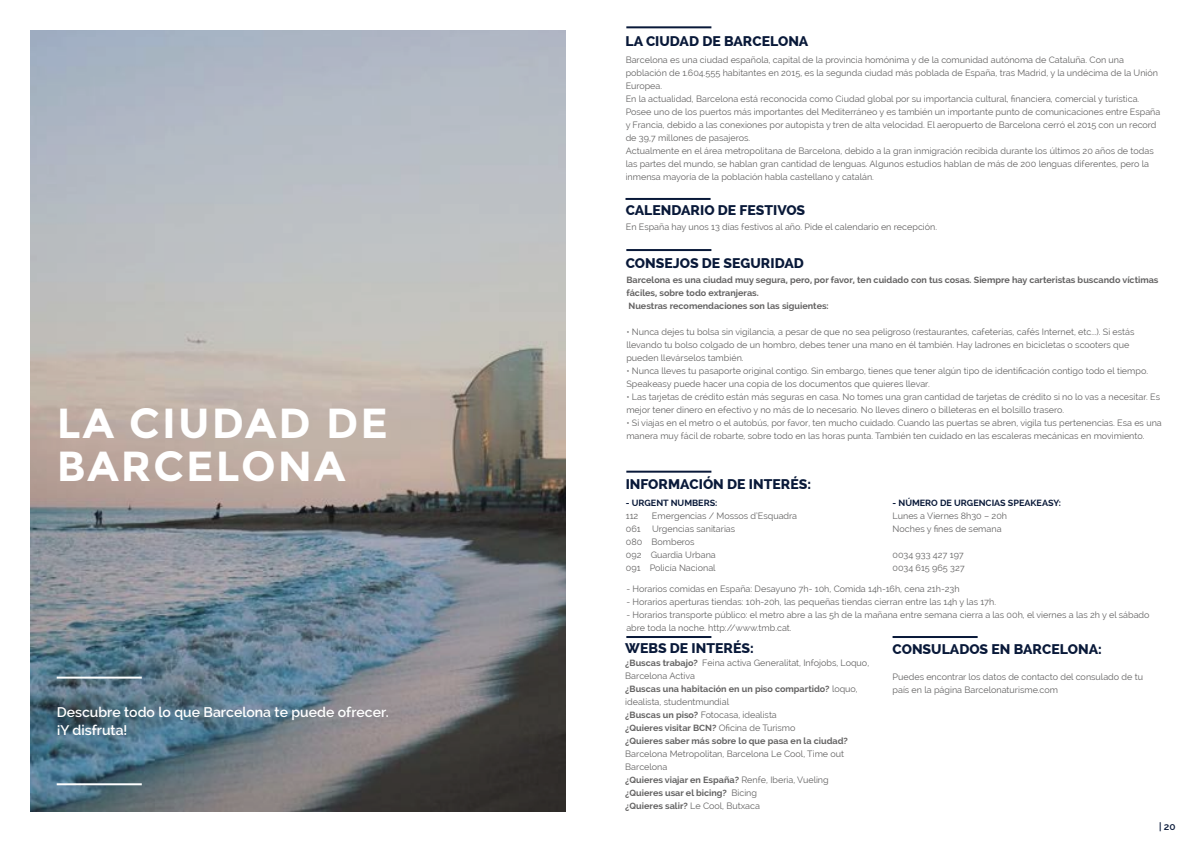
<style>
.page{position:relative;width:1191px;height:842px;background:#fff}
.page>*{position:absolute;margin:0;border:0;box-sizing:border-box;transform-origin:0 0}
.t1{font:700 42px/43px "Montserrat";letter-spacing:.05em;color:#fff}
.t2{font:800 14px "Raleway";color:#091939}
.t3{font:600 14px/18px "Raleway";color:#fff}
.t4{font:600 10px "Raleway";color:#091939}
.t5{font:9px/13px "Raleway";color:#646363}
.t6{font:700 9px/13px "Raleway";color:#646363}
.t7{font:700 9px "Raleway";color:#091939}
.s1{font-weight:400}
.s2{font-weight:700}
</style>
<div class="page">
<svg style="left:30px;top:30px;width:535px;height:782px;background:#969b9e"></svg>
<hr style="left:57px;top:783px;width:85px;height:2px;background:#fff">
<hr style="left:57px;top:677px;width:85px;height:2px;background:#fff">
<hr style="left:626px;top:26px;width:85px;height:2px;background:#091939">
<hr style="left:625px;top:198px;width:85px;height:2px;background:#091939">
<hr style="left:626px;top:471px;width:85px;height:2px;background:#091939">
<hr style="left:626px;top:636px;width:85px;height:2px;background:#091939">
<hr style="left:892px;top:636px;width:85px;height:2px;background:#091939">
<hr style="left:626px;top:249px;width:85px;height:2px;background:#091939">
<h1 class="t1" style="left:57px;top:401px;width:333px">LA CIUDAD DE<br>BARCELONA</h1>
<h2 class="t3" style="left:57px;top:703px;width:333px">Descubre todo lo que Barcelona te puede ofrecer. ¡Y disfruta!</h2>
<h2 class="t2" style="left:625px;top:33px;width:184px">LA CIUDAD DE BARCELONA</h2>
<p class="t5" style="left:625px;top:53px;width:536px">Barcelona es una ciudad española, capital de la provincia homónima y de la comunidad autónoma de Cataluña. Con una población de 1.604.555 habitantes en 2015, es la segunda ciudad más poblada de España, tras Madrid, y la undécima de la Unión Europea.<br>En la actualidad, Barcelona está reconocida como Ciudad global por su importancia cultural, financiera, comercial y turística.<br>Posee uno de los puertos más importantes del Mediterráneo y es también un importante punto de comunicaciones entre España y Francia, debido a las conexiones por autopista y tren de alta velocidad. El aeropuerto de Barcelona cerró el 2015 con un record de 39,7 millones de pasajeros.<br>Actualmente en el área metropolitana de Barcelona, debido a la gran inmigración recibida durante los últimos 20 años de todas las partes del mundo, se hablan gran cantidad de lenguas. Algunos estudios hablan de más de 200 lenguas diferentes, pero la inmensa mayoría de la población habla castellano y catalán.</p>
<h2 class="t2" style="left:625px;top:202px;width:181px">CALENDARIO DE FESTIVOS</h2>
<p class="t5" style="left:626px;top:221px;width:313px">En España hay unos 13 días festivos al año. Pide el calendario en recepción.</p>
<h2 class="t2" style="left:625px;top:255px;width:180px">CONSEJOS DE SEGURIDAD</h2>
<p class="t6" style="left:626px;top:274px;width:533px">Barcelona es una ciudad muy segura, pero, por favor, ten cuidado con tus cosas. Siempre hay carteristas buscando víctimas fáciles, sobre todo extranjeras.<br>Nuestras recomendaciones son las siguientes:</p>
<p class="t5" style="left:626px;top:326px;width:510px">• Nunca dejes tu bolsa sin vigilancia, a pesar de que no sea peligroso (restaurantes, cafeterías, cafés Internet, etc...). Si estás llevando tu bolso colgado de un hombro, debes tener una mano en él también. Hay ladrones en bicicletas o scooters que pueden llevárselos también.</p>
<p class="t5" style="left:626px;top:365px;width:523px">• Nunca lleves tu pasaporte original contigo. Sin embargo, tienes que tener algún tipo de identificación contigo todo el tiempo.<br>Speakeasy puede hacer una copia de los documentos que quieres llevar.</p>
<p class="t5" style="left:626px;top:391px;width:535px">• Las tarjetas de crédito están más seguras en casa. No tomes una gran cantidad de tarjetas de crédito si no lo vas a necesitar. Es mejor tener dinero en efectivo y no más de lo necesario. No lleves dinero o billeteras en el bolsillo trasero.</p>
<p class="t5" style="left:626px;top:417px;width:537px">• Si viajas en el metro o el autobús, por favor, ten mucho cuidado. Cuando las puertas se abren, vigila tus pertenencias. Esa es una manera muy fácil de robarte, sobre todo en las horas punta. También ten cuidado en las escaleras mecánicas en movimiento.</p>
<h2 class="t2" style="left:625px;top:476px;width:187px">INFORMACIÓN DE INTERÉS:</h2>
<p class="t7" style="left:892px;top:497px;width:170px">- NÚMERO DE URGENCIAS SPEAKEASY:</p>
<p class="t5" style="left:892px;top:509px;width:116px">Lunes a Viernes 8h30 – 20h<br>Noches y fines de semana</p>
<p class="t5" style="left:892px;top:548px;width:74px">0034 933 427 197<br>0034 615 965 327</p>
<p class="t5" style="left:626px;top:583px;width:335px">- Horarios comidas en España: Desayuno 7h- 10h, Comida 14h-16h, cena 21h-23h</p>
<p class="t5" style="left:626px;top:596px;width:371px">- Horarios aperturas tiendas: 10h-20h, las pequeñas tiendas cierran entre las 14h y las 17h.</p>
<p class="t5" style="left:626px;top:609px;width:525px">- Horarios transporte público: el metro abre a las 5h de la mañana entre semana cierra a las 00h, el viernes a las 2h y el sábado abre toda la noche. http://www.tmb.cat.</p>
<p class="t7" style="left:626px;top:497px;width:93px">- URGENT NUMBERS:</p>
<p class="t5" style="left:626px;top:509px;width:14px">112</p>
<p class="t5" style="left:652px;top:509px;width:147px">Emergencias / Mossos d’Esquadra</p>
<p class="t5" style="left:626px;top:522px;width:16px">061</p>
<p class="t5" style="left:626px;top:522px;width:111px;text-indent:26px">Urgencias sanitarias<br>080 Bomberos<br>092 Guardia Urbana<br>091 Policía Nacional</p>
<h2 class="t2" style="left:625px;top:640px;width:130px">WEBS DE INTERÉS:</h2>
<p class="t6" style="left:625px;top:657px;width:245px">¿Buscas trabajo? <span class="s1">Feina activa Generalitat, Infojobs, Loquo, Barcelona Activa<br></span>¿Buscas una habitación en un piso compartido? <span class="s1">loquo, idealista, studentmundial<br></span>¿Buscas un piso? <span class="s1">Fotocasa, idealista<br></span>¿Quieres visitar BCN? <span class="s1">Oficina de Turismo<br></span>¿Quieres saber más sobre lo que pasa en la ciudad?</p>
<p class="t5" style="left:625px;top:747px;width:220px">Barcelona Metropolitan, Barcelona Le Cool, Time out Barcelona<br><span class="s2">¿Quieres viajar en España?</span> Renfe, Iberia, Vueling <span class="s2">¿Quieres usar el bicing?</span> Bicing<br><span class="s2">¿Quieres salir?</span> Le Cool, Butxaca</p>
<h2 class="t2" style="left:892px;top:641px;width:211px">CONSULADOS EN BARCELONA:</h2>
<p class="t5" style="left:892px;top:670px;width:252px">Puedes encontrar los datos de contacto del consulado de tu país en la página Barcelonaturisme.com</p>
<p class="t4" style="left:1159px;top:820px;width:18px">| 20</p>
</div>
